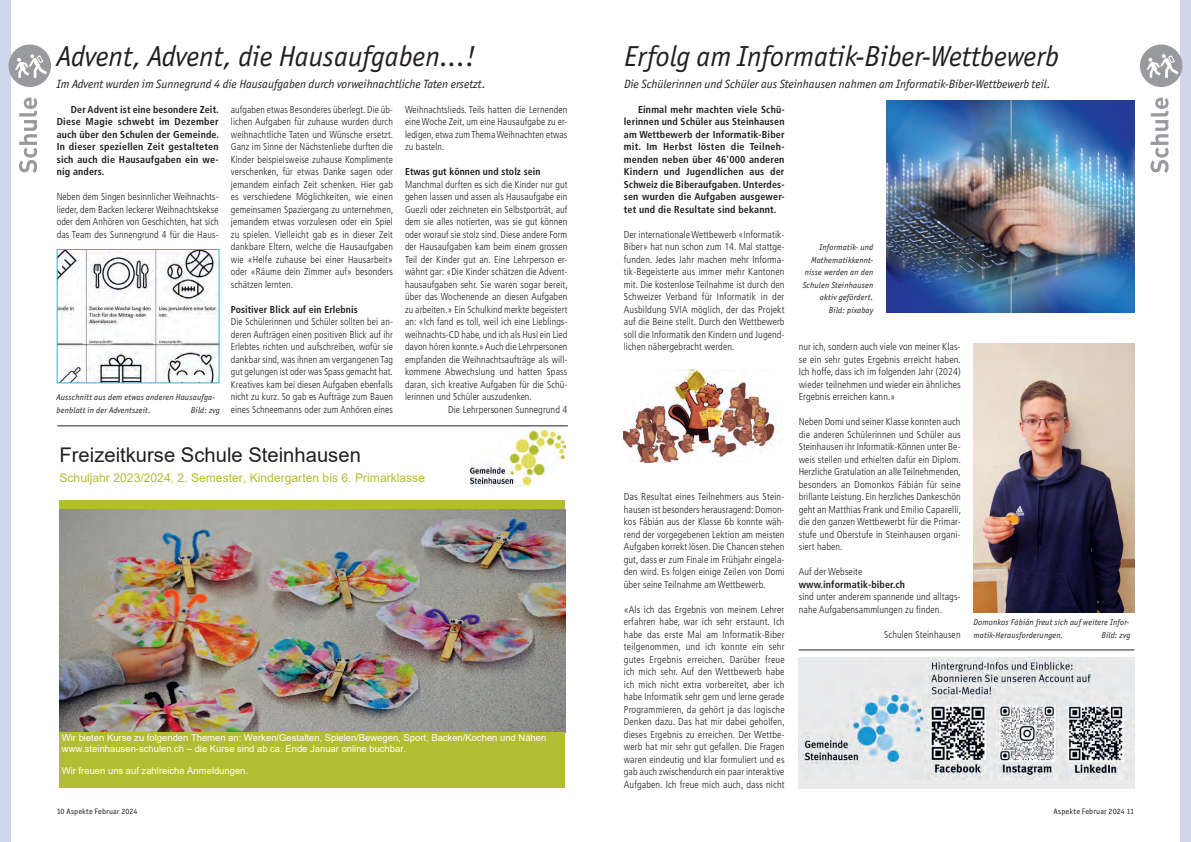
<style>
.page{position:relative;width:1191px;height:842px;background:#fff}
.page>*{position:absolute;margin:0;border:0;box-sizing:border-box;transform-origin:0 0}
.t1{font:italic 29px "Officina Sans ITC Pro";color:#231f20}
.t2{font:20.2px "Arial";color:#231f20}
.t3{font:12.1px "Arial";color:#b3bd32}
.t4{font:italic 12px "Officina Sans ITC Pro";color:#231f20}
.t5{font:300 condensed 10px/12.5px "Frutiger LT Std";letter-spacing:.01em;color:#231f20;text-align:justify}
.t6{font:700 condensed 10px/12.5px "Frutiger";letter-spacing:.015em;color:#231f20;text-align:justify}
.t7{font:300 condensed 10px "Frutiger";letter-spacing:.01em;color:#231f20}
.t8{font:9.5px/10.8px "Arial";color:#fff}
.t9{font:italic 8.5px/12.5px "Officina Sans ITC Pro";letter-spacing:.02em;color:#231f20}
.t10{font:8px "Officina Sans ITC Pro";letter-spacing:.015em;color:#231f20}
</style>
<div class="page">
<div style="left:0;top:0;width:11px;height:842px;background:#d0d7ed"></div>
<div style="left:1179px;top:0;width:12px;height:842px;background:#d0d7ed"></div>
<svg style="left:1150px;top:98px;width:18px;height:75px"></svg>
<div style="left:1140px;top:45px;width:42px;height:42px;background:#989a9d;border-radius:50%"></div>
<svg style="left:1146px;top:54px;width:32px;height:24px"></svg>
<svg style="left:19px;top:98px;width:18px;height:75px"></svg>
<div style="left:9px;top:45px;width:42px;height:42px;background:#989a9d;border-radius:50%"></div>
<svg style="left:15px;top:54px;width:32px;height:24px"></svg>
<img style="left:59px;top:251px;width:158px;height:130px">
<div style="left:57px;top:249px;width:162px;height:134px;border:1px solid #39afd4"></div>
<img style="left:624px;top:370px;width:154px;height:93px">
<img style="left:973px;top:343px;width:161px;height:270px">
<img style="left:886px;top:100px;width:248px;height:212px">
<img style="left:798px;top:658px;width:336px;height:130px">
<hr style="left:798px;top:650px;width:336px;height:1px;background:#231f20">
<div style="left:59px;top:500px;width:506px;height:11px;background:#b3bd32"></div>
<img style="left:59px;top:509px;width:506px;height:223px">
<div style="left:59px;top:732px;width:506px;height:56px;background:#b3bd32"></div>
<img style="left:470px;top:429px;width:95px;height:57px">
<hr style="left:57px;top:426px;width:511px;height:1px;background:#231f20">
<h1 class="t1" style="left:57px;top:39px;width:420px">Advent, Advent, die Hausaufgaben...!</h1>
<p class="t4" style="left:57px;top:77px;width:430px">Im Advent wurden im Sunnegrund 4 die Hausaufgaben durch vorweihnachtliche Taten ersetzt.</p>
<p class="t6" style="left:57px;top:103px;width:164px;text-indent:14px">Der Advent ist eine besondere Zeit.<br>Diese Magie schwebt im Dezember auch über den Schulen der Gemeinde.<br>In dieser speziellen Zeit gestalteten sich auch die Hausaufgaben ein we&shy;nig anders.</p>
<p class="t5" style="left:57px;top:190px;width:163px">Neben dem Singen besinnlicher Weihnachts&shy;lieder, dem Backen leckerer Weihnachtskekse oder dem Anhören von Geschichten, hat sich das Team des Sunnengrund 4 für die Haus-</p>
<p class="t5" style="left:231px;top:103px;width:164px">aufgaben etwas Besonderes überlegt. Die üb&shy;lichen Aufgaben für zuhause wurden durch weihnachtliche Taten und Wünsche ersetzt.<br>Ganz im Sinne der Nächstenliebe durften die Kinder beispielsweise zuhause Komplimente verschenken, für etwas Danke sagen oder jemandem einfach Zeit schenken. Hier gab es verschiedene Möglichkeiten, wie einen gemeinsamen Spaziergang zu unternehmen, jemandem etwas vorzulesen oder ein Spiel zu spielen. Vielleicht gab es in dieser Zeit dankbare Eltern, welche die Hausaufgaben wie «Helfe zuhause bei einer Hausarbeit» oder «Räume dein Zimmer auf» besonders schätzen lernten.</p>
<p class="t6" style="left:231px;top:303px;width:128px">Positiver Blick auf ein Erlebnis</p>
<p class="t5" style="left:231px;top:315px;width:164px">Die Schülerinnen und Schüler sollten bei an&shy;deren Aufträgen einen positiven Blick auf ihr Erlebtes richten und aufschreiben, wofür sie dankbar sind, was ihnen am vergangenen Tag gut gelungen ist oder was Spass gemacht hat.<br>Kreatives kam bei diesen Aufgaben ebenfalls nicht zu kurz. So gab es Aufträge zum Bauen eines Schneemanns oder zum Anhören eines</p>
<p class="t5" style="left:405px;top:103px;width:164px">Weihnachtslieds. Teils hatten die Lernenden eine Woche Zeit, um eine Hausaufgabe zu er&shy;ledigen, etwa zum Thema Weihnachten etwas zu basteln.</p>
<p class="t6" style="left:405px;top:165px;width:137px">Etwas gut können und stolz sein</p>
<p class="t5" style="left:405px;top:178px;width:164px">Manchmal durften es sich die Kinder nur gut gehen lassen und assen als Hausaufgabe ein Guezli oder zeichneten ein Selbstporträt, auf dem sie alles notierten, was sie gut können oder worauf sie stolz sind. Diese andere Form der Hausaufgaben kam beim einem grossen Teil der Kinder gut an. Eine Lehrperson er&shy;wähnt gar: «Die Kinder schätzen die Advent&shy;hausaufgaben sehr. Sie waren sogar bereit, über das Wochenende an diesen Aufgaben zu arbeiten.» Ein Schulkind merkte begeistert an: «Ich fand es toll, weil ich eine Lieblings&shy;weihnachts-CD habe, und ich als Husi ein Lied davon hören konnte.» Auch die Lehrpersonen empfanden die Weihnachtsaufträge als will&shy;kommene Abwechslung und hatten Spass daran, sich kreative Aufgaben für die Schü&shy;lerinnen und Schüler auszudenken.</p>
<p class="t7" style="left:448px;top:403px;width:121px">Die Lehrpersonen Sunnegrund 4</p>
<p class="t9" style="left:57px;top:391px;width:160px">Ausschnitt aus dem etwas anderen Hausaufga&shy;benblatt in der Adventszeit.</p>
<p class="t9" style="left:191px;top:403px;width:31px">Bild: zvg</p>
<h2 class="t2" style="left:59px;top:441px;width:303px">Freizeitkurse Schule Steinhausen</h2>
<p class="t3" style="left:59px;top:470px;width:367px">Schuljahr 2023/2024, 2. Semester, Kindergarten bis 6. Primarklasse</p>
<p class="t8" style="left:62px;top:732px;width:486px">Wir bieten Kurse zu folgenden Themen an: Werken/Gestalten, Spielen/Bewegen, Sport, Backen/Kochen und Nähen www.steinhausen-schulen.ch – die Kurse sind ab ca. Ende Januar online buchbar.</p>
<p class="t8" style="left:62px;top:765px;width:188px">Wir freuen uns auf zahlreiche Anmeldungen.</p>
<h1 class="t1" style="left:624px;top:39px;width:436px">Erfolg am Informatik-Biber-Wettbewerb</h1>
<p class="t4" style="left:624px;top:77px;width:428px">Die Schülerinnen und Schüler aus Steinhausen nahmen am Informatik-Biber-Wettbewerb teil.</p>
<p class="t6" style="left:624px;top:103px;width:162px;text-indent:14px">Einmal mehr machten viele Schü&shy;lerinnen und Schüler aus Steinhausen am Wettbewerb der Informatik-Biber mit. Im Herbst lösten die Teilneh&shy;menden neben über 46'000 anderen Kindern und Jugendlichen aus der Schweiz die Biberaufgaben. Unterdes&shy;sen wurden die Aufgaben ausgewer&shy;tet und die Resultate sind bekannt.</p>
<p class="t5" style="left:624px;top:228px;width:162px">Der internationale Wettbewerb «Informatik-Biber» hat nun schon zum 14. Mal stattge&shy;funden. Jedes Jahr machen mehr Informa&shy;tik-Begeisterte aus immer mehr Kantonen mit. Die kostenlose Teilnahme ist durch den Schweizer Verband für Informatik in der Ausbildung SVIA möglich, der das Projekt auf die Beine stellt. Durch den Wettbewerb soll die Informatik den Kindern und Jugend&shy;lichen nähergebracht werden.</p>
<p class="t5" style="left:624px;top:490px;width:162px">Das Resultat eines Teilnehmers aus Stein&shy;hausen ist besonders herausragend: Domon&shy;kos Fábián aus der Klasse 6b konnte wäh&shy;rend der vorgegebenen Lektion am meisten Aufgaben korrekt lösen. Die Chancen stehen gut, dass er zum Finale im Frühjahr eingela&shy;den wird. Es folgen einige Zeilen von Domi über seine Teilnahme am Wettbewerb.</p>
<p class="t5" style="left:624px;top:603px;width:162px">«Als ich das Ergebnis von meinem Lehrer erfahren habe, war ich sehr erstaunt. Ich habe das erste Mal am Informatik-Biber teilgenommen, und ich konnte ein sehr gutes Ergebnis erreichen. Darüber freue ich mich sehr. Auf den Wettbewerb habe ich mich nicht extra vorbereitet, aber ich habe Informatik sehr gern und lerne gerade Programmieren, da gehört ja das logische Denken dazu. Das hat mir dabei geholfen, dieses Ergebnis zu erreichen. Der Wettbe&shy;werb hat mir sehr gut gefallen. Die Fragen waren eindeutig und klar formuliert und es gab auch zwischendurch ein paar interaktive Aufgaben. Ich freue mich auch, dass nicht</p>
<p class="t9" style="left:802px;top:241px;width:72px;text-align:right">Informatik- und<br>Mathematikkennt&shy;nisse werden an den<br>Schulen Steinhausen aktiv gefördert.<br>Bild: pixabay</p>
<p class="t5" style="left:798px;top:340px;width:164px">nur ich, sondern auch viele von meiner Klas&shy;se ein sehr gutes Ergebnis erreicht haben.<br>Ich hoffe, dass ich im folgenden Jahr (2024) wieder teilnehmen und wieder ein ähnliches Ergebnis erreichen kann.»</p>
<p class="t5" style="left:798px;top:415px;width:164px">Neben Domi und seiner Klasse konnten auch die anderen Schülerinnen und Schüler aus Steinhausen ihr Informatik-Können unter Be&shy;weis stellen und erhielten dafür ein Diplom.<br>Herzliche Gratulation an alle Teilnehmenden, besonders an Domonkos Fábián für seine brillante Leistung. Ein herzliches Dankeschön geht an Matthias Frank und Emilio Caparelli, die den ganzen Wettbewerbt für die Primar&shy;stufe und Oberstufe in Steinhausen organi&shy;siert haben.</p>
<p class="t5" style="left:798px;top:565px;width:65px">Auf der Webseite</p>
<p class="t6" style="left:798px;top:578px;width:108px">www.informatik-biber.ch</p>
<p class="t5" style="left:798px;top:590px;width:163px">sind unter anderem spannende und alltags&shy;nahe Aufgabensammlungen zu finden.</p>
<p class="t5" style="left:884px;top:628px;width:78px">Schulen Steinhausen</p>
<p class="t9" style="left:973px;top:616px;width:157px">Domonkos Fábián freut sich auf weitere Infor&shy;matik-Herausforderungen.</p>
<p class="t9" style="left:1101px;top:628px;width:31px">Bild: zvg</p>
<p class="t10" style="left:57px;top:806px;width:82px">10 Aspekte Februar 2024</p>
<p class="t10" style="left:1053px;top:806px;width:82px">Aspekte Februar 2024 11</p>
</div>
